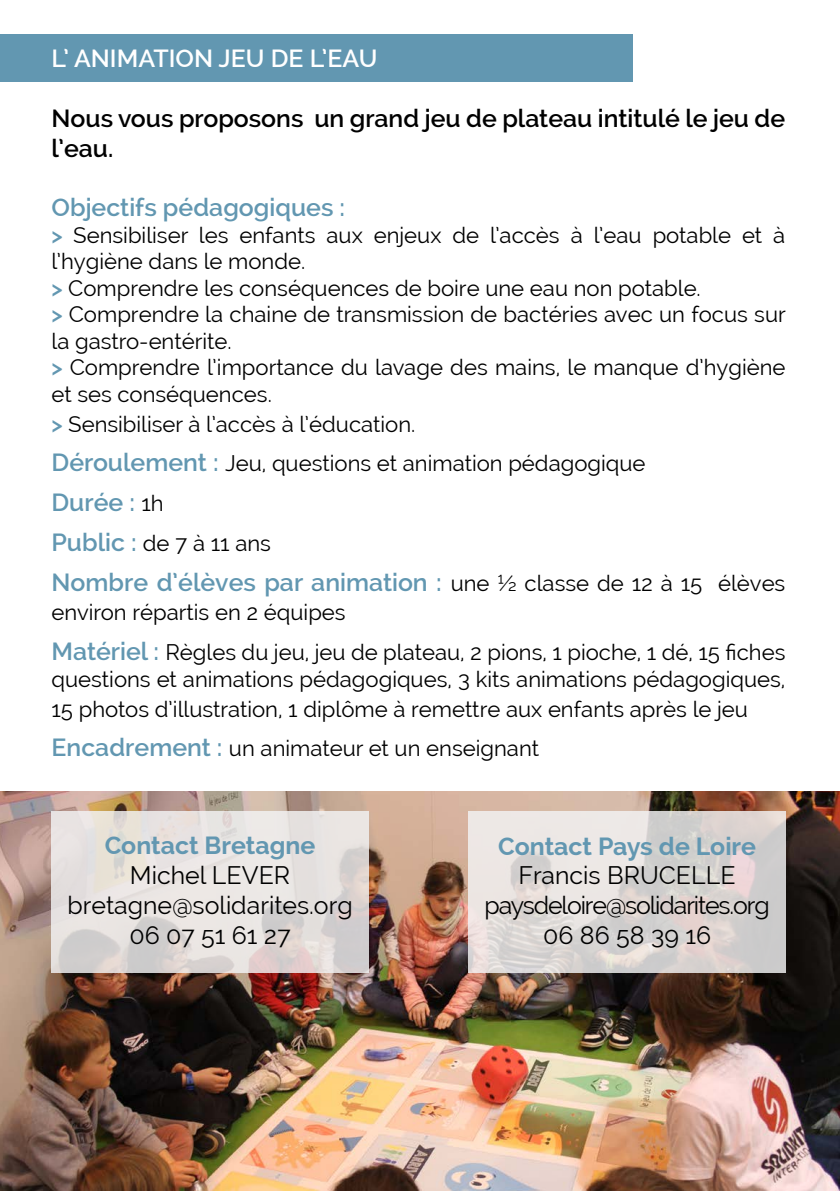
<style>
.page{position:relative;width:840px;height:1191px;background:#fff}
.page>*{position:absolute;margin:0;border:0;box-sizing:border-box;transform-origin:0 0}
.t1{font:600 24.8px "Raleway";color:#6297b1}
.t2{font:600 24.8px/29.8px "Raleway";color:#000}
.t3{font:24.8px/29.8px "Raleway";letter-spacing:-.045em;color:#000;text-align:center}
.t4{font:24.8px/29.8px "Raleway";color:#000;text-align:center}
.t5{font:700 24.8px "Raleway";color:#6297b1}
.t6{font:600 24.8px "Raleway";color:#fff}
.t7{font:22px/26.4px "Raleway";color:#000}
.s1{font-weight:600;color:#6297b1}
.s2{font-weight:600;font-size:24.8px;color:#6297b1}
.s3{font-weight:400;font-size:22px;color:#000}
</style>
<div class="page">
<div style="left:0;top:34px;width:632px;height:48px;background:#6297b1"></div>
<img style="left:0;top:791px;width:839px;height:400px">
<svg style="left:468px;top:811px;width:317px;height:161px;background:#ddd8d6"></svg>
<svg style="left:51px;top:811px;width:317px;height:161px;background:#e3dedc"></svg>
<p class="t6" style="left:51px;top:44px;width:327px">L’ ANIMATION JEU DE L’EAU</p>
<p class="t2" style="left:51px;top:103px;width:735px">Nous vous proposons un grand jeu de plateau intitulé le jeu de l’eau.</p>
<p class="t1" style="left:51px;top:193px;width:295px">Objectifs pédagogiques :</p>
<p class="t7" style="left:51px;top:222px;width:735px"><span class="s1">&gt;</span> Sensibiliser les enfants aux enjeux de l’accès à l’eau potable et à l’hygiène dans le monde.<br><span class="s1">&gt;</span> Comprendre les conséquences de boire une eau non potable.<br><span class="s1">&gt;</span> Comprendre la chaine de transmission de bactéries avec un focus sur la gastro-entérite.<br><span class="s1">&gt;</span> Comprendre l’importance du lavage des mains, le manque d’hygiène et ses conséquences.</p>
<p class="t7" style="left:51px;top:404px;width:595px;line-height:39.8px"><span class="s1">&gt;</span> Sensibiliser à l’accès à l’éducation.<br><span class="s2">Déroulement :</span> Jeu, questions et animation pédagogique</p>
<p class="t1" style="left:51px;top:488px;width:114px">Durée : <span class="s3">1h</span></p>
<p class="t7" style="left:51px;top:530px;width:221px"><span class="s2">Public :</span> de 7 à 11 ans</p>
<p class="t1" style="left:51px;top:567px;width:735px">Nombre d’élèves par animation : <span class="s3">une ½ classe de 12 à 15 élèves</span></p>
<p class="t7" style="left:51px;top:593px;width:735px;line-height:39.8px">environ répartis en 2 équipes<br><span class="s2">Matériel :</span> Règles du jeu, jeu de plateau, 2 pions, 1 pioche, 1 dé, 15 fiches</p>
<p class="t7" style="left:51px;top:664px;width:735px;line-height:29.8px">questions et animations pédagogiques, 3 kits animations pédagogiques,<br>15 photos d’illustration, 1 diplôme à remettre aux enfants après le jeu</p>
<p class="t7" style="left:51px;top:735px;width:488px"><span class="s2">Encadrement :</span> un animateur et un enseignant</p>
<p class="t5" style="left:105px;top:831px;width:212px">Contact Bretagne</p>
<p class="t4" style="left:68px;top:860px;width:286px">Michel LEVER bretagne@solidarites.org<br>06 07 51 61 27</p>
<p class="t5" style="left:498px;top:831px;width:259px">Contact Pays de Loire</p>
<p class="t3" style="left:484px;top:860px;width:286px">Francis BRUCELLE paysdeloire@solidarites.org<br>06 86 58 39 16</p>
</div>
